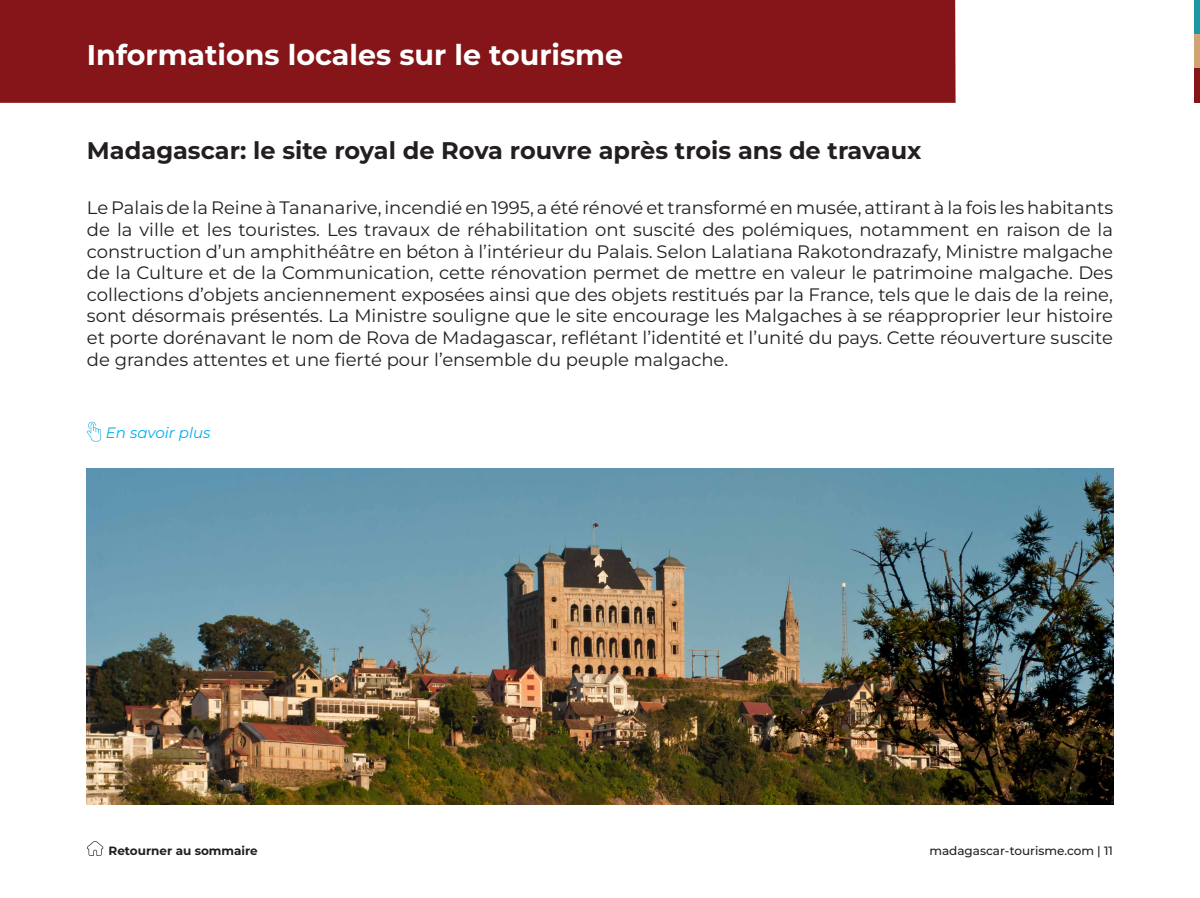
<style>
.page{position:relative;width:1200px;height:898px;background:#fff}
.page>*{position:absolute;margin:0;border:0;box-sizing:border-box;transform-origin:0 0}
.Theme{font:700 28.5px "Montserrat";color:#fff}
.TITRE{font:700 24px "Montserrat";color:#231f20}
.texte{font:18px/21.6px "Montserrat";color:#231f20;text-align:justify}
.en_savoir_plu{font:italic 15px "Montserrat";color:#00aeef}
.t1{font:500 12px "Montserrat";color:#231f20}
.Retourner{font:700 12px "Montserrat";color:#231f20}
</style>
<div class="page">
<div style="left:1194px;top:0;width:5px;height:34px;background:#1d97a5"></div>
<div style="left:1194px;top:34px;width:5px;height:35px;background:#d1a373"></div>
<div style="left:1194px;top:69px;width:5px;height:34px;background:#851519"></div>
<div style="left:0;top:0;width:955px;height:103px;background:#851519"></div>
<svg style="left:87px;top:421px;width:14px;height:20px"></svg>
<svg style="left:87px;top:841px;width:16px;height:14px"></svg>
<img style="left:87px;top:468px;width:1025px;height:336px">
<p class="Theme" style="left:87px;top:36px;width:537px">Informations locales sur le tourisme</p>
<p class="TITRE" style="left:87px;top:135px;width:835px">Madagascar: le site royal de Rova rouvre après trois ans de travaux</p>
<p class="texte" style="left:87px;top:196px;width:1027px">Le Palais de la Reine à Tananarive, incendié en 1995, a été rénové et transformé en musée, attirant à la fois les habitants de la ville et les touristes. Les travaux de réhabilitation ont suscité des polémiques, notamment en raison de la construction d’un amphithéâtre en béton à l’intérieur du Palais. Selon Lalatiana Rakotondrazafy, Ministre malgache de la Culture et de la Communication, cette rénovation permet de mettre en valeur le patrimoine malgache. Des collections d’objets anciennement exposées ainsi que des objets restitués par la France, tels que le dais de la reine, sont désormais présentés. La Ministre souligne que le site encourage les Malgaches à se réapproprier leur histoire et porte dorénavant le nom de Rova de Madagascar, reflétant l’identité et l’unité du pays. Cette réouverture suscite de grandes attentes et une fierté pour l’ensemble du peuple malgache.</p>
<p class="en_savoir_plu" style="left:106px;top:422px;width:106px">En savoir plus</p>
<p class="Retourner" style="left:108px;top:842px;width:151px">Retourner au sommaire</p>
<p class="t1" style="left:929px;top:842px;width:185px">madagascar-tourisme.com | 11</p>
</div>
